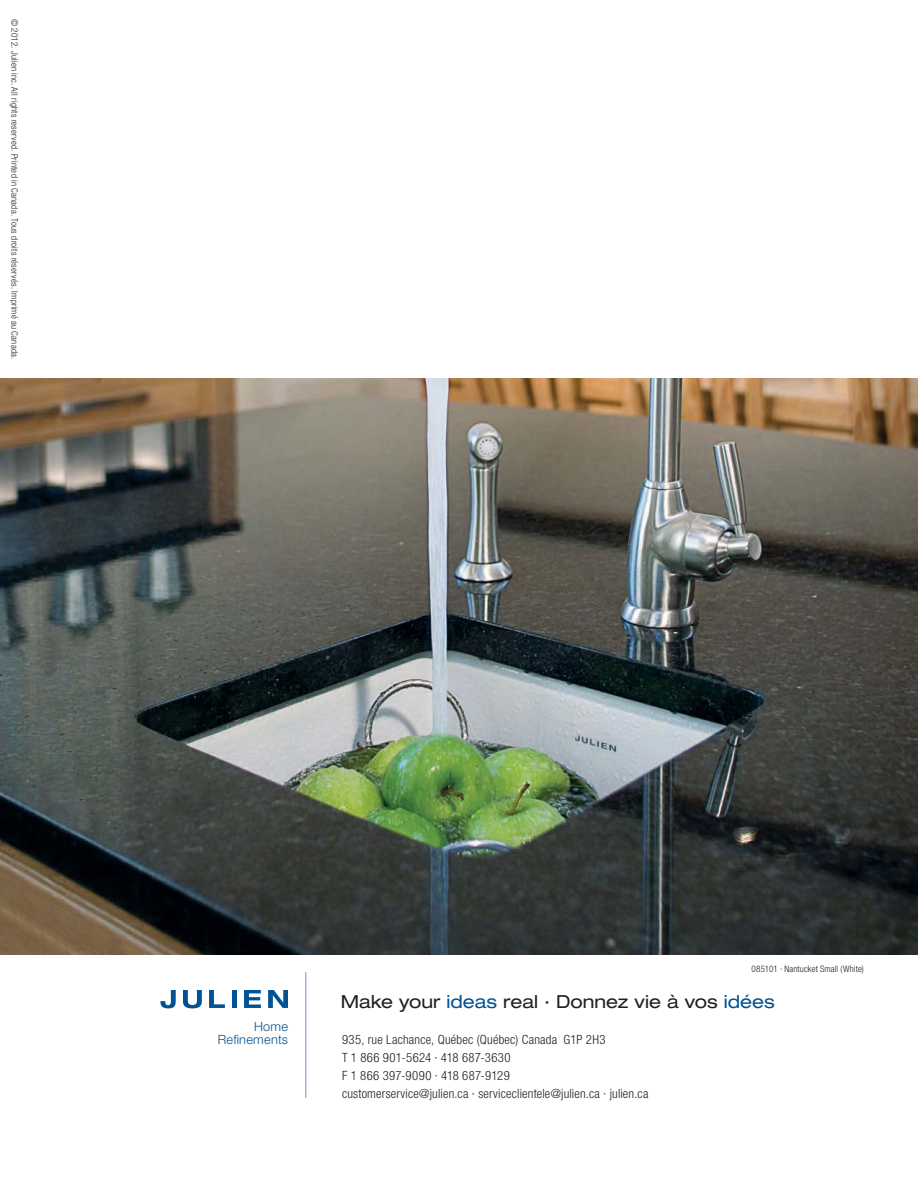
<style>
.page{position:relative;width:918px;height:1188px;background:#fff}
.page>*{position:absolute;margin:0;border:0;box-sizing:border-box;transform-origin:0 0}
.t1{font:expanded 18px "Helvetica Neue LT Pro";color:#231f20}
.t2{font:300 condensed 12.75px/18px "Helvetica Neue LT Pro";letter-spacing:.015em;color:#231f20}
.t3{font:300 12.75px/13.5px "Helvetica Neue LT Pro";letter-spacing:.02em;color:#005295;text-align:right}
.t4{font:300 condensed 9px "Helvetica Neue LT Pro";letter-spacing:.025em;color:#231f20}
.s1{color:#005295}
</style>
<div class="page">
<img style="left:0;top:378px;width:918px;height:576px">
<svg style="left:160px;top:990px;width:16px;height:18px"></svg>
<svg style="left:183px;top:990px;width:19px;height:18px"></svg>
<svg style="left:209px;top:990px;width:16px;height:18px"></svg>
<div style="left:232px;top:990px;width:5px;height:18px;background:#005295"></div>
<svg style="left:244px;top:990px;width:17px;height:18px"></svg>
<svg style="left:268px;top:990px;width:20px;height:18px"></svg>
<hr style="left:306px;top:972px;width:1px;height:126px;background:#7591c0">
<p class="t4" style="left:18px;top:19px;width:342px;rotate:90deg">© 2012. Julien inc. All rights reserved. Printed in Canada. Tous droits réservés. Imprimé au Canada.</p>
<p class="t3" style="left:218px;top:1020px;width:72px">Home<br>Refinements</p>
<p class="t4" style="left:751px;top:966px;width:114px">085101 · Nantucket Small (White)</p>
<h1 class="t1" style="left:341px;top:991px;width:436px">Make your <span class="s1">ideas</span> real ∙ Donnez vie à vos <span class="s1">idées</span></h1>
<p class="t2" style="left:342px;top:1032px;width:308px">935, rue Lachance, Québec (Québec) Canada G1P 2H3<br>T 1 866 901-5624 · 418 687-3630<br>F 1 866 397-9090 · 418 687-9129<br>customerservice@julien.ca · serviceclientele@julien.ca · julien.ca</p>
</div>
